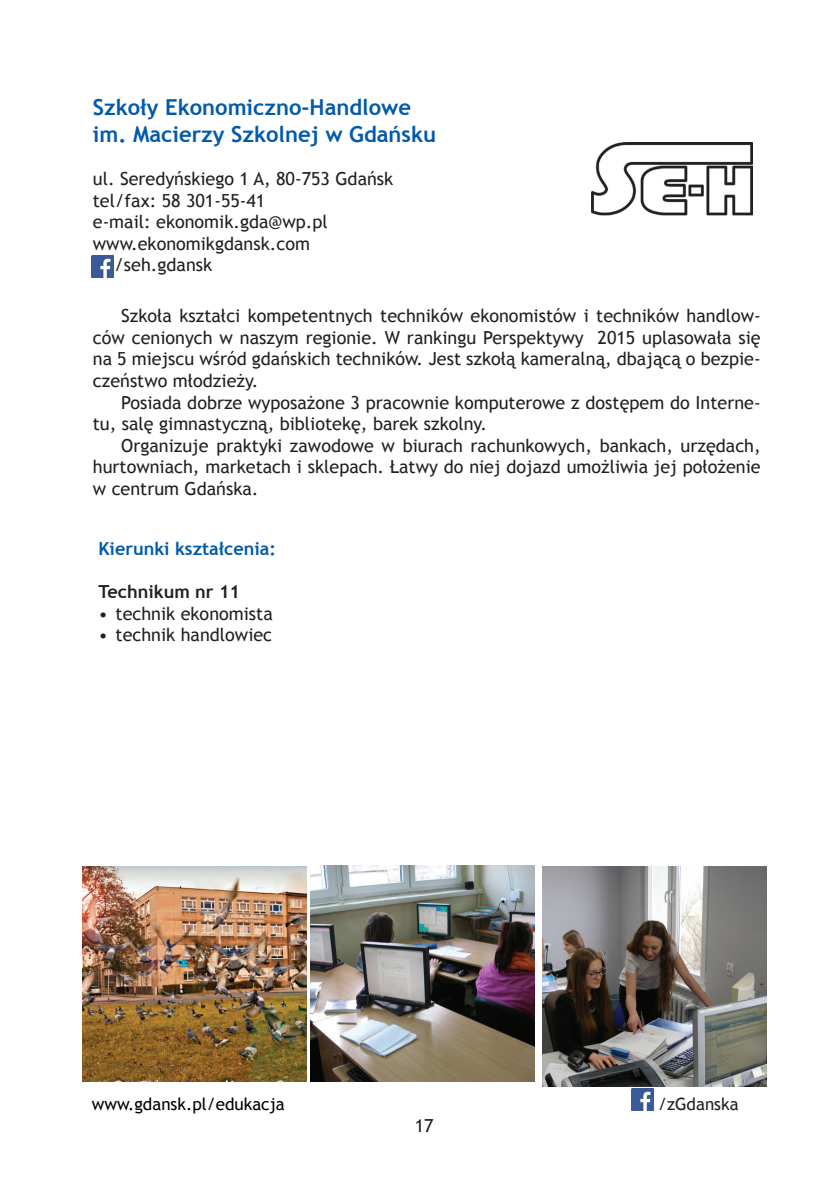
<style>
.page{position:relative;width:840px;height:1191px;background:#fff}
.page>*{position:absolute;margin:0;border:0;box-sizing:border-box;transform-origin:0 0}
.t1{font:700 22px/26.4px "Trebuchet MS";color:#015aaa}
.t2{font:18px/21.6px "Trebuchet MS";color:#231f20;text-align:justify}
.t3{font:700 18px "Trebuchet MS";color:#015aaa}
.t4{font:700 18px "Trebuchet MS";color:#231f20}
.t5{font:17px "Trebuchet MS";color:#000}
.t6{font:17px "Trebuchet MS";color:#231f20}
</style>
<div class="page">
<img style="left:591px;top:143px;width:161px;height:73px">
<img style="left:82px;top:866px;width:224px;height:215px">
<img style="left:310px;top:865px;width:224px;height:216px">
<img style="left:542px;top:866px;width:223px;height:220px">
<img style="left:631px;top:1088px;width:22px;height:22px">
<img style="left:92px;top:256px;width:22px;height:21px">
<p class="t1" style="left:93px;top:94px;width:344px">Szkoły Ekonomiczno-Handlowe im. Macierzy Szkolnej w Gdańsku</p>
<p class="t2" style="left:93px;top:168px;width:302px">ul. Seredyńskiego 1 A, 80-753 Gdańsk</p>
<p class="t2" style="left:93px;top:190px;width:174px">tel/fax: 58 301-55-41</p>
<p class="t2" style="left:93px;top:211px;width:236px">e-mail: ekonomik.gda@wp.pl</p>
<p class="t2" style="left:93px;top:233px;width:218px">www.ekonomikgdansk.com</p>
<p class="t2" style="left:114px;top:254px;width:99px">/seh.gdansk</p>
<p class="t2" style="left:93px;top:305px;width:669px;text-indent:28px">Szkoła kształci kompetentnych techników ekonomistów i techników handlow&shy;ców cenionych w naszym regionie. W rankingu Perspektywy 2015 uplasowała się na 5 miejscu wśród gdańskich techników. Jest szkołą kameralną, dbającą o bezpie&shy;czeństwo młodzieży.</p>
<p class="t2" style="left:93px;top:392px;width:669px;text-indent:28px">Posiada dobrze wyposażone 3 pracownie komputerowe z dostępem do Interne&shy;tu, salę gimnastyczną, bibliotekę, barek szkolny.</p>
<p class="t2" style="left:93px;top:435px;width:669px;text-indent:28px">Organizuje praktyki zawodowe w biurach rachunkowych, bankach, urzędach, hurtowniach, marketach i sklepach. Łatwy do niej dojazd umożliwia jej położenie w centrum Gdańska.</p>
<p class="t3" style="left:98px;top:537px;width:179px">Kierunki kształcenia:</p>
<p class="t4" style="left:98px;top:580px;width:143px">Technikum nr 11</p>
<p class="t2" style="left:98px;top:602px;width:176px">• technik ekonomista</p>
<p class="t2" style="left:98px;top:624px;width:175px">• technik handlowiec</p>
<p class="t5" style="left:92px;top:1094px;width:194px">www.gdansk.pl/edukacja</p>
<p class="t6" style="left:657px;top:1094px;width:82px">/zGdanska</p>
<p class="t2" style="left:414px;top:1115px;width:20px">17</p>
</div>
